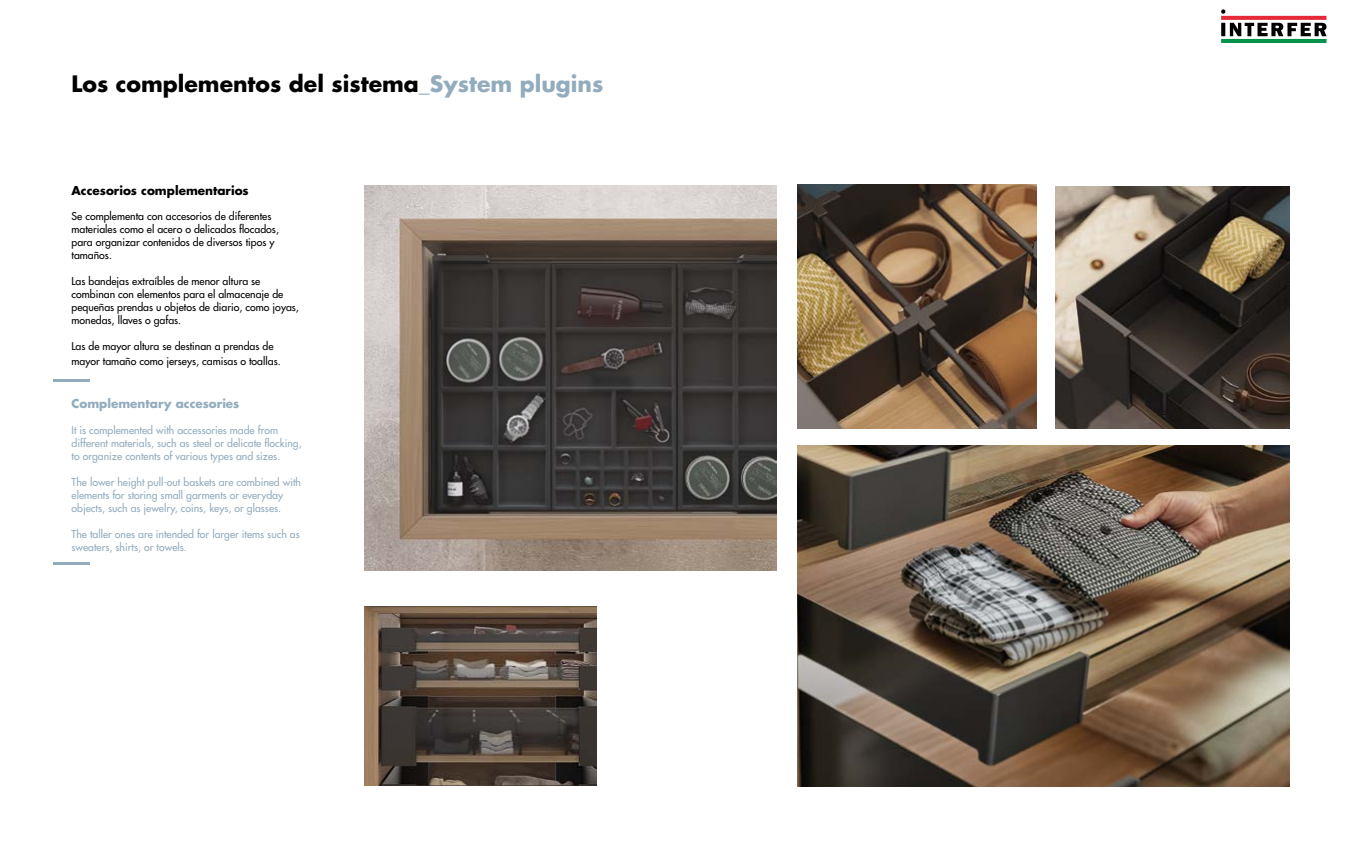
<style>
.page{position:relative;width:1361px;height:851px;background:#fff}
.page>*{position:absolute;margin:0;border:0;box-sizing:border-box;transform-origin:0 0}
.t1{font:700 22px "Futura Std";color:#000}
.t2{font:700 12px "Futura Std";color:#000}
.t3{font:700 12px "Futura Std";color:#92acbe}
.t4{font:500 10.5px/13px "Futura Std";color:#000}
.t5{font:500 10.5px/13px "Futura Std";color:#92acbe}
.s1{color:#92acbe}
</style>
<div class="page">
<img style="left:365px;top:606px;width:232px;height:179px">
<img style="left:365px;top:185px;width:411px;height:385px">
<img style="left:798px;top:184px;width:239px;height:244px">
<img style="left:1055px;top:186px;width:234px;height:242px">
<img style="left:797px;top:445px;width:492px;height:341px">
<hr style="left:53px;top:379px;width:37px;height:3px;background:#92acbe">
<hr style="left:53px;top:562px;width:37px;height:3px;background:#92acbe">
<img style="left:1221px;top:9px;width:106px;height:34px">
<h1 class="t1" style="left:72px;top:69px;width:533px">Los complementos del sistema<span class="s1">_System plugins</span></h1>
<p class="t2" style="left:72px;top:182px;width:179px">Accesorios complementarios</p>
<p class="t4" style="left:72px;top:210px;width:209px">Se complementa con accesorios de diferentes materiales como el acero o delicados flocados, para organizar contenidos de diversos tipos y tamaños.</p>
<p class="t4" style="left:72px;top:275px;width:229px">Las bandejas extraíbles de menor altura se combinan con elementos para el almacenaje de pequeñas prendas u objetos de diario, como joyas, monedas, llaves o gafas.</p>
<p class="t4" style="left:72px;top:339px;width:211px;line-height:14.4px">Las de mayor altura se destinan a prendas de mayor tamaño como jerseys, camisas o toallas.</p>
<p class="t3" style="left:72px;top:395px;width:169px">Complementary accesories</p>
<p class="t5" style="left:72px;top:423px;width:232px">It is complemented with accessories made from different materials, such as steel or delicate flocking, to organize contents of various types and sizes.</p>
<p class="t5" style="left:72px;top:475px;width:231px">The lower height pull-out baskets are combined with elements for storing small garments or everyday objects, such as jewelry, coins, keys, or glasses.</p>
<p class="t5" style="left:72px;top:527px;width:230px">The taller ones are intended for larger items such as sweaters, shirts, or towels.</p>
</div>
